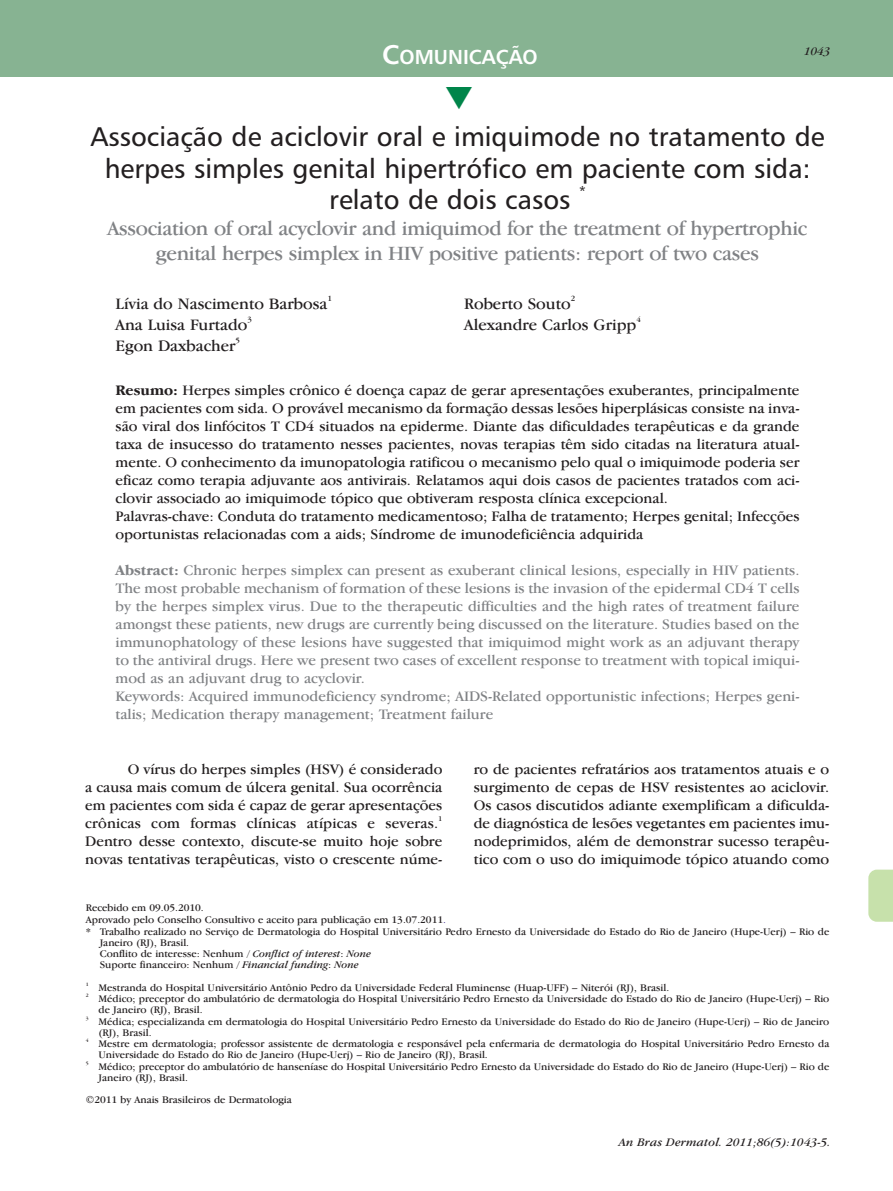
<style>
.page{position:relative;width:893px;height:1191px;background:#fff}
.page>*{position:absolute;margin:0;border:0;box-sizing:border-box;transform-origin:0 0}
.t1{font:27px/31.5px "Humanist 777 BT Roman B";color:#231f20;text-align:center}
.t2{font:21px/25.5px "Garamond IT Cby BT";letter-spacing:-.015em;color:#808285;text-align:center}
.t3{font:20.25px "Humanist 777 BT Bold B";color:#fff}
.t4{font:16.5px "Garamond IT Cby BT";color:#231f20}
.t5{font:15px/18px "Garamond IT Cby BT";color:#231f20}
.t6{font:15px/18px "Garamond IT Cby BT";color:#808285}
.t7{font:13.5px "Humanist 777 BT Roman B";color:#231f20}
.t8{font:italic 12px "Garamond IT Cby BT";letter-spacing:.015em;color:#231f20}
.t9{font:10.5px/11.2px "Garamond IT Cby BT";color:#231f20}
.t10{font:8.25px "Garamond IT Cby BT";color:#231f20}
.t11{font:7.5px "Garamond IT Cby BT";color:#231f20}
.t12{font:5.25px "Garamond IT Cby BT";color:#231f20}
.s1{font-size:27px}
.s2{font-weight:700}
.s3{color:#4e3c98}
.s4{font-style:italic}
</style>
<div class="page">
<div style="left:0;top:0;width:893px;height:77px;background:#87b392"></div>
<svg style="left:868px;top:869px;width:25px;height:52px"></svg>
<h3 class="t3" style="left:382px;top:49px;width:157px"><span class="s1">C</span>OMUNICAÇÃO</h3>
<p class="t8" style="left:804px;top:47px;width:28px">1043</p>
<h1 class="t1" style="left:91px;top:123px;width:736px">Associação de aciclovir oral e imiquimode no tratamento de herpes simples genital hipertrófico em paciente com sida: relato de dois casos</h1>
<p class="t7" style="left:579px;top:186px;width:8px">*</p>
<h2 class="t2" style="left:108px;top:217px;width:701px">Association of oral acyclovir and imiquimod for the treatment of hypertrophic genital herpes simplex in HIV positive patients: report of two cases</h2>
<p class="t4" style="left:116px;top:297px;width:213px">Lívia do Nascimento Barbosa</p>
<p class="t10" style="left:327px;top:295px;width:6px">1</p>
<p class="t4" style="left:464px;top:297px;width:108px">Roberto Souto</p>
<p class="t10" style="left:571px;top:295px;width:6px">2</p>
<p class="t4" style="left:116px;top:318px;width:133px">Ana Luisa Furtado</p>
<p class="t10" style="left:247px;top:316px;width:6px">3</p>
<p class="t4" style="left:464px;top:318px;width:174px">Alexandre Carlos Gripp</p>
<p class="t10" style="left:636px;top:316px;width:6px">4</p>
<p class="t4" style="left:116px;top:339px;width:122px">Egon Daxbacher</p>
<p class="t10" style="left:236px;top:337px;width:6px">5</p>
<p class="t5" style="left:116px;top:382px;width:685px"><span class="s2">Resumo:</span> Herpes simples crônico é doença capaz de gerar apresentações exuberantes, principalmente em pacientes com sida. O provável mecanismo da formação dessas lesões hiperplásicas consiste na inva&shy;são viral dos linfócitos T CD4 situados na epiderme. Diante das dificuldades terapêuticas e da grande taxa de insucesso do tratamento nesses pacientes, novas terapias têm sido citadas na literatura atual&shy;mente. O conhecimento da imunopatologia ratificou o mecanismo pelo qual o imiquimode poderia ser eficaz como terapia adjuvante aos antivirais. Relatamos aqui dois casos de pacientes tratados com aci&shy;clovir associado ao imiquimode tópico que obtiveram resposta clínica excepcional.<br>Palavras-chave: Conduta do tratamento medicamentoso; Falha de tratamento; Herpes genital; Infecções oportunistas relacionadas com a aids; Síndrome de imunodeficiência adquirida</p>
<p class="t6" style="left:116px;top:562px;width:685px"><span class="s2">Abstract:</span> Chronic herpes simplex can present as exuberant clinical lesions, especially in HIV patients.<br>The most probable mechanism of formation of these lesions is the invasion of the epidermal CD4 T cells by the herpes simplex virus. Due to the therapeutic difficulties and the high rates of treatment failure amongst these patients, new drugs are currently being discussed on the literature. Studies based on the immunophatology of these lesions have suggested that imiquimod might work as an adjuvant therapy to the antiviral drugs. Here we present two cases of excellent response to treatment with topical imiqui&shy;mod as an adjuvant drug to acyclovir.<br>Keywords: Acquired immunodeficiency syndrome; AIDS-Related opportunistic infections; Herpes geni&shy;talis; Medication therapy management; Treatment failure</p>
<p class="t5" style="left:85px;top:762px;width:359px;text-align:justify;text-indent:43px">O vírus do herpes simples (HSV) é considerado a causa mais comum de úlcera genital. Sua ocorrência em pacientes com sida é capaz de gerar apresentações crônicas com formas clínicas atípicas e severas.</p>
<p class="t11" style="left:438px;top:816px;width:6px">1</p>
<p class="t5" style="left:85px;top:834px;width:359px">Dentro desse contexto, discute-se muito hoje sobre novas tentativas terapêuticas, visto o crescente núme-</p>
<p class="t5" style="left:474px;top:761px;width:357px;text-align:justify">ro de pacientes refratários aos tratamentos atuais e o surgimento de cepas de HSV resistentes ao aciclovir.<br>Os casos discutidos adiante exemplificam a dificulda&shy;de diagnóstica de lesões vegetantes em pacientes imu&shy;nodeprimidos, além de demonstrar sucesso terapêu&shy;tico com o uso do imiquimode tópico atuando como</p>
<p class="t9" style="left:86px;top:902px;width:362px;line-height:12.6px">Recebido em 09.05.2010.<br>Aprovado pelo Conselho Consultivo e aceito para publicação em 13.07.2011<span class="s3">.</span></p>
<p class="t9" style="left:100px;top:926px;width:731px;text-indent:-14px">* Trabalho realizado no Serviço de Dermatologia do Hospital Universitário Pedro Ernesto da Universidade do Estado do Rio de Janeiro (Hupe-Uerj) – Rio de Janeiro (RJ), Brasil.<br>Conflito de interesse: Nenhum / <span class="s4">Conflict of interest</span>: <span class="s4">None<br></span>Suporte financeiro: Nenhum / <span class="s4">Financial funding</span>: <span class="s4">None</span></p>
<p class="t12" style="left:86px;top:982px;width:4px">1</p>
<p class="t9" style="left:99px;top:982px;width:572px">Mestranda do Hospital Universitário Antônio Pedro da Universidade Federal Fluminense (Huap-UFF) – Niterói (RJ), Brasil.</p>
<p class="t12" style="left:86px;top:993px;width:4px">2</p>
<p class="t9" style="left:99px;top:994px;width:732px">Médico; preceptor do ambulatório de dermatologia do Hospital Universitário Pedro Ernesto da Universidade do Estado do Rio de Janeiro (Hupe-Uerj) – Rio de Janeiro (RJ), Brasil.</p>
<p class="t12" style="left:86px;top:1016px;width:4px">3</p>
<p class="t9" style="left:99px;top:1016px;width:732px">Médica; especializanda em dermatologia do Hospital Universitário Pedro Ernesto da Universidade do Estado do Rio de Janeiro (Hupe-Uerj) – Rio de Janeiro (RJ), Brasil.</p>
<p class="t12" style="left:86px;top:1038px;width:4px">4</p>
<p class="t9" style="left:99px;top:1039px;width:732px">Mestre em dermatologia; professor assistente de dermatologia e responsável pela enfermaria de dermatologia do Hospital Universitário Pedro Ernesto da<br>Universidade do Estado do Rio de Janeiro (Hupe-Uerj) – Rio de Janeiro (RJ), Brasil.</p>
<p class="t12" style="left:86px;top:1061px;width:4px">5</p>
<p class="t9" style="left:99px;top:1061px;width:732px">Médico; preceptor do ambulatório de hanseníase do Hospital Universitário Pedro Ernesto da Universidade do Estado do Rio de Janeiro (Hupe-Uerj) – Rio de<br>Janeiro (RJ), Brasil.</p>
<p class="t9" style="left:86px;top:1095px;width:208px">©2011 by Anais Brasileiros de Dermatologia</p>
<p class="t8" style="left:619px;top:1137px;width:213px">An Bras Dermatol. 2011;86(5):1043-5.</p>
</div>
